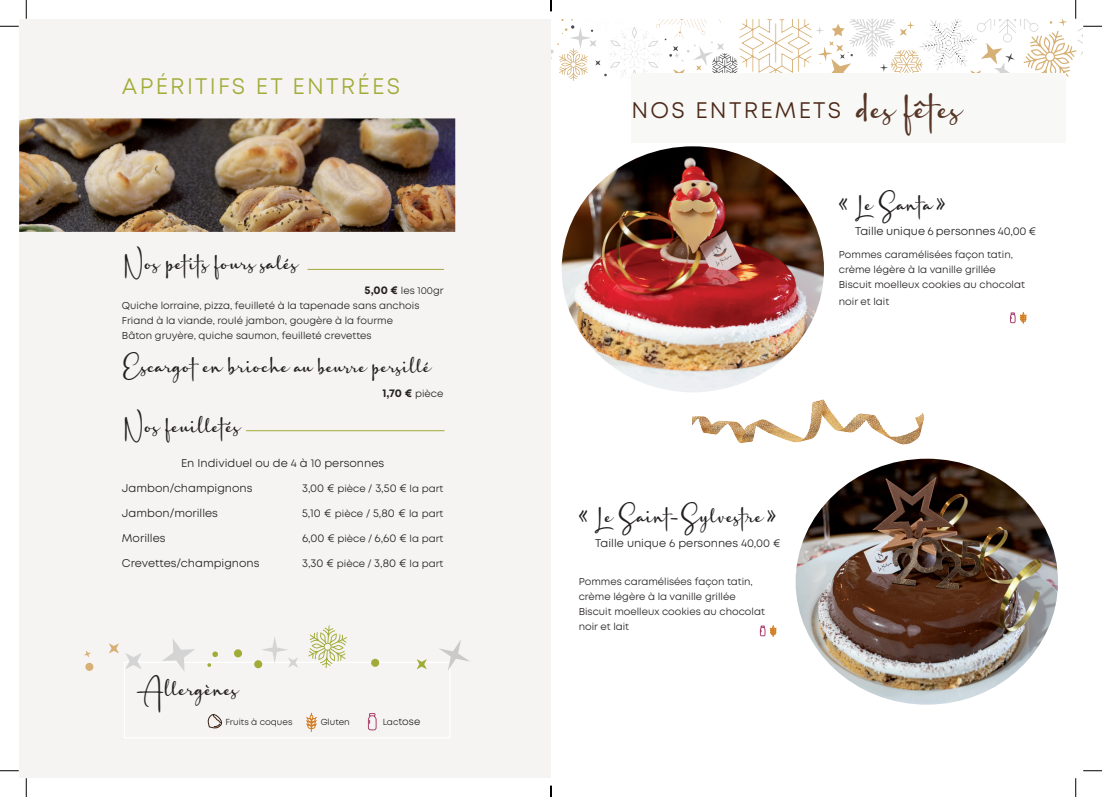
<style>
.page{position:relative;width:1102px;height:797px;background:#fff}
.page>*{position:absolute;margin:0;border:0;box-sizing:border-box;transform-origin:0 0}
.t1{font:22.5px "Heartway Signature";color:#231f20}
.t2{font:22.5px "Mont";letter-spacing:.1em;color:#4b2716}
.t3{font:22.5px "Mont";letter-spacing:.1em;color:#a1ac38}
.t4{font:11.25px "Mont";color:#231f20}
.t5{font:700 11.25px "Mont";color:#231f20}
.t6{font:10px/15px "Mont";color:#231f20}
.t7{font:8.75px "Mont";color:#231f20}
.s1{font-weight:700;font-size:11.25px}
.s2{font-size:21.25px}
.s3{font-weight:400;font-size:10px}
.s4{font-size:11.25px}
.s5{font-size:8.75px}
.s6{font-family:"Heartway Signature";font-size:37.5px;color:#563525}
</style>
<div class="page">
<div style="left:19px;top:19px;width:532px;height:758px;background:#f5f4f3"></div>
<hr style="left:307px;top:269px;width:137px;height:1px;background:#a1ac38">
<hr style="left:246px;top:430px;width:198px;height:1px;background:#a1ac38">
<img style="left:19px;top:118px;width:436px;height:114px">
<div style="left:631px;top:73px;width:435px;height:69px;background:#f8f8f7"></div>
<svg style="left:306px;top:712px;width:11px;height:20px"></svg>
<div style="left:124px;top:661px;width:326px;height:77px;border:1px solid #fff"></div>
<svg style="left:109px;top:643px;width:10px;height:10px"></svg>
<svg style="left:84px;top:650px;width:7px;height:7px"></svg>
<svg style="left:416px;top:659px;width:11px;height:10px"></svg>
<svg style="left:125px;top:653px;width:17px;height:16px"></svg>
<svg style="left:162px;top:639px;width:33px;height:32px"></svg>
<div style="left:85px;top:662px;width:8px;height:9px;background:#d6b075;border-radius:50%"></div>
<div style="left:371px;top:658px;width:8px;height:9px;background:#a1ac38;border-radius:50%"></div>
<div style="left:254px;top:660px;width:8px;height:8px;background:#a1ac38;border-radius:50%"></div>
<svg style="left:207px;top:663px;width:4px;height:4px"></svg>
<div style="left:234px;top:649px;width:8px;height:8px;background:#a1ac38;border-radius:50%"></div>
<svg style="left:212px;top:651px;width:6px;height:6px"></svg>
<svg style="left:308px;top:625px;width:39px;height:43px"></svg>
<svg style="left:261px;top:637px;width:37px;height:30px"></svg>
<svg style="left:438px;top:640px;width:32px;height:31px"></svg>
<svg style="left:367px;top:713px;width:9px;height:17px"></svg>
<svg style="left:208px;top:714px;width:14px;height:15px"></svg>
<svg style="left:1010px;top:312px;width:16px;height:12px"></svg>
<img style="left:692px;top:399px;width:233px;height:46px">
<svg style="left:759px;top:625px;width:17px;height:12px"></svg>
<img style="left:561px;top:146px;width:262px;height:246px">
<img style="left:795px;top:458px;width:262px;height:246px">
<svg style="left:0;top:25px;width:19px;height:2px"></svg>
<svg style="left:0;top:770px;width:19px;height:1px"></svg>
<svg style="left:1083px;top:770px;width:18px;height:1px"></svg>
<svg style="left:25px;top:0;width:2px;height:19px"></svg>
<svg style="left:25px;top:778px;width:2px;height:19px"></svg>
<svg style="left:1075px;top:778px;width:1px;height:19px"></svg>
<svg style="left:550px;top:0;width:551px;height:81px"></svg>
<svg style="left:550px;top:785px;width:1px;height:12px"></svg>
<p class="t3" style="left:122px;top:72px;width:280px">APÉRITIFS ET ENTRÉES</p>
<p class="t1" style="left:122px;top:248px;width:176px">Nos petits fours salés</p>
<p class="t6" style="left:364px;top:283px;width:81px"><span class="s1">5,00 €</span> les 100gr</p>
<p class="t6" style="left:122px;top:298px;width:299px">Quiche lorraine, pizza, feuilleté à la tapenade sans anchois</p>
<p class="t6" style="left:122px;top:313px;width:273px">Friand à la viande, roulé jambon, gougère à la fourme</p>
<p class="t6" style="left:122px;top:328px;width:251px">Bâton gruyère, quiche saumon, feuilleté crevettes</p>
<p class="t1" style="left:122px;top:351px;width:309px">Escargot en brioche <span class="s2">au beurre persillé</span></p>
<p class="t5" style="left:382px;top:385px;width:62px">1,70 € <span class="s3">pièce</span></p>
<p class="t1" style="left:122px;top:411px;width:118px">Nos feuilletés</p>
<p class="t4" style="left:181px;top:455px;width:204px">En Individuel ou de 4 à 10 personnes</p>
<p class="t4" style="left:122px;top:480px;width:132px">Jambon/champignons</p>
<p class="t6" style="left:302px;top:481px;width:143px"><span class="s4">3,00 €</span> pièce / <span class="s4">3,50 €</span> la part</p>
<p class="t4" style="left:122px;top:505px;width:97px">Jambon/morilles</p>
<p class="t6" style="left:302px;top:506px;width:143px"><span class="s4">5,10 €</span> pièce / <span class="s4">5,80 €</span> la part</p>
<p class="t4" style="left:122px;top:530px;width:45px">Morilles</p>
<p class="t6" style="left:302px;top:531px;width:143px"><span class="s4">6,00 €</span> pièce / <span class="s4">6,60 €</span> la part</p>
<p class="t4" style="left:122px;top:555px;width:139px">Crevettes/champignons</p>
<p class="t6" style="left:302px;top:556px;width:143px"><span class="s4">3,30 €</span> pièce / <span class="s4">3,80 €</span> la part</p>
<p class="t1" style="left:141px;top:674px;width:98px">Allergènes</p>
<p class="t7" style="left:225px;top:717px;width:68px">Fruits à coques</p>
<p class="t7" style="left:320px;top:717px;width:31px">Gluten</p>
<p class="t6" style="left:382px;top:714px;width:39px"><span class="s5">Lac</span>tose</p>
<p class="t2" style="left:631px;top:96px;width:329px">NOS ENTREMETS <span class="s6">des fêtes</span></p>
<p class="t1" style="left:838px;top:189px;width:109px">« Le Santa »</p>
<p class="t4" style="left:855px;top:224px;width:182px">Taille unique 6 personnes 40,00 €</p>
<p class="t6" style="left:838px;top:247px;width:176px">Pommes caramélisées façon tatin, crème légère à la vanille grillée</p>
<p class="t6" style="left:838px;top:275px;width:188px;line-height:17.5px">Biscuit moelleux cookies au chocolat noir et lait</p>
<p class="t1" style="left:578px;top:501px;width:199px">« Le Saint-Sylvestre »</p>
<p class="t4" style="left:595px;top:536px;width:186px">Taille unique 6 personnes 40,00 €</p>
<p class="t6" style="left:578px;top:574px;width:176px">Pommes caramélisées façon tatin, crème légère à la vanille grillée</p>
<p class="t6" style="left:578px;top:604px;width:188px">Biscuit moelleux cookies au chocolat noir et lait</p>
</div>
